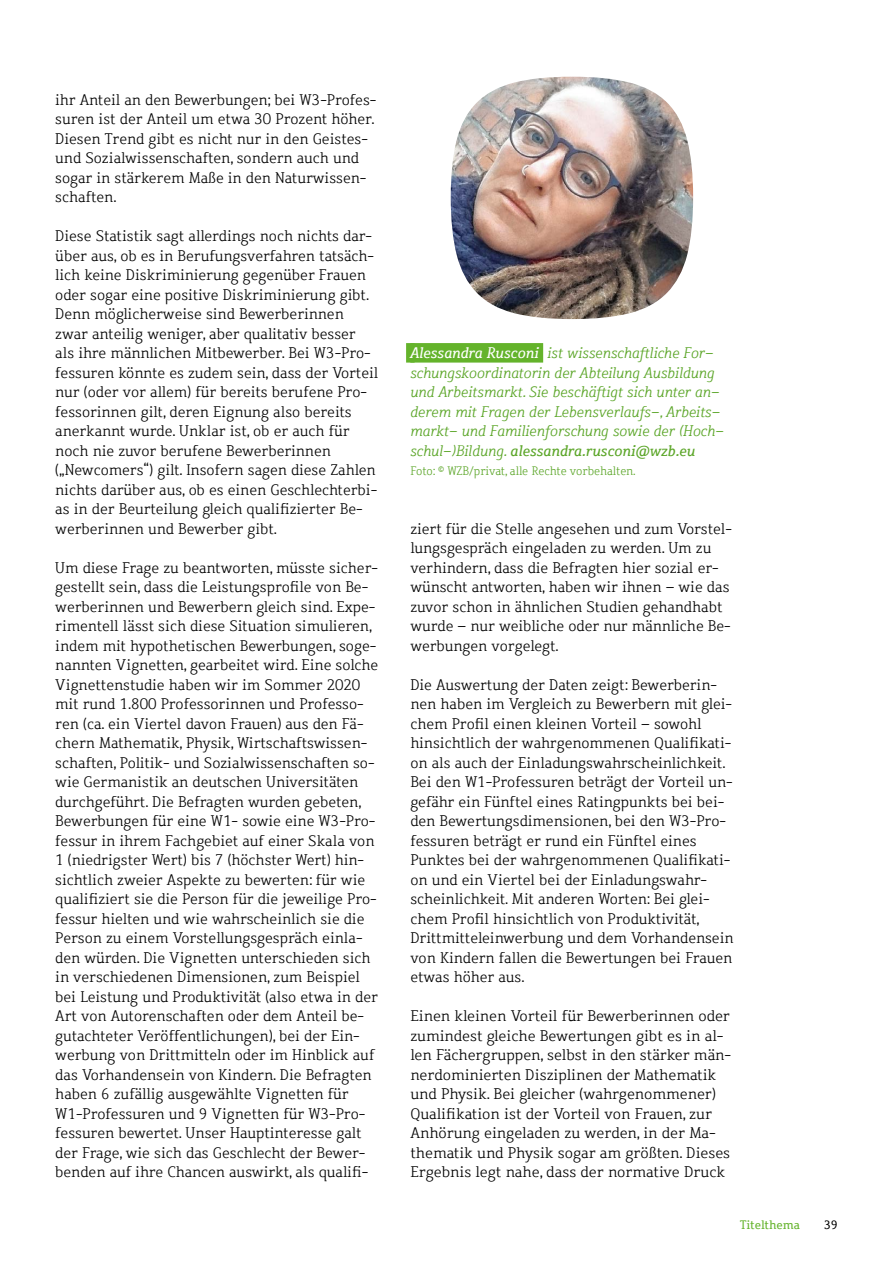
<style>
.page{position:relative;width:893px;height:1263px;background:#fff}
.page>*{position:absolute;margin:0;border:0;box-sizing:border-box;transform-origin:0 0}
.t1{font:300 15px/19.5px "Dahrendorf";color:#000}
.t2{font:italic 300 15px/19.5px "Dahrendorf";color:#5ca629}
.t3{font:300 12px "Dahrendorf";letter-spacing:-.005em;color:#5ca629}
.t4{font:12px "Dahrendorf";color:#64b32b}
.t5{font:12px "Dahrendorf";color:#000}
.s1{font-weight:400;color:#fff}
.s2{font-weight:400}
</style>
<div class="page">
<div style="left:406px;top:343px;width:9px;height:20px;background:#64b32b"></div>
<div style="left:410px;top:343px;width:133px;height:20px;background:#64b32b"></div>
<img style="left:451px;top:77px;width:242px;height:242px">
<p class="t1" style="left:55px;top:90px;width:323px">ihr Anteil an den Bewerbungen; bei W3-Profes&shy;suren ist der Anteil um etwa 30 Prozent höher.<br>Diesen Trend gibt es nicht nur in den Geistes&shy;und Sozialwissenschaften, sondern auch und sogar in stärkerem Maße in den Naturwissen&shy;schaften.</p>
<p class="t1" style="left:55px;top:226px;width:325px">Diese Statistik sagt allerdings noch nichts dar&shy;über aus, ob es in Berufungsverfahren tatsäch&shy;lich keine Diskriminierung gegenüber Frauen oder sogar eine positive Diskriminierung gibt.<br>Denn möglicherweise sind Bewerberinnen zwar anteilig weniger, aber qualitativ besser<br>als ihre männlichen Mitbewerber. Bei W3-Pro&shy;fessuren könnte es zudem sein, dass der Vorteil nur (oder vor allem) für bereits berufene Pro&shy;fessorinnen gilt, deren Eignung also bereits anerkannt wurde. Unklar ist, ob er auch für noch nie zuvor berufene Bewerberinnen („Newcomers“) gilt. Insofern sagen diese Zahlen nichts darüber aus, ob es einen Geschlechterbi&shy;as in der Beurteilung gleich qualifizierter Be&shy;werberinnen und Bewerber gibt.</p>
<p class="t1" style="left:55px;top:558px;width:324px">Um diese Frage zu beantworten, müsste sicher&shy;gestellt sein, dass die Leistungsprofile von Be&shy;werberinnen und Bewerbern gleich sind. Expe&shy;rimentell lässt sich diese Situation simulieren, indem mit hypothetischen Bewerbungen, soge&shy;nannten Vignetten, gearbeitet wird. Eine solche Vignettenstudie haben wir im Sommer 2020 mit rund 1.800 Professorinnen und Professo&shy;ren (ca. ein Viertel davon Frauen) aus den Fä&shy;chern Mathematik, Physik, Wirtschaftswissen&shy;schaften, Politik- und Sozialwissenschaften so&shy;wie Germanistik an deutschen Universitäten durchgeführt. Die Befragten wurden gebeten, Bewerbungen für eine W1- sowie eine W3-Pro&shy;fessur in ihrem Fachgebiet auf einer Skala von 1 (niedrigster Wert) bis 7 (höchster Wert) hin&shy;sichtlich zweier Aspekte zu bewerten: für wie qualifiziert sie die Person für die jeweilige Pro&shy;fessur hielten und wie wahrscheinlich sie die Person zu einem Vorstellungsgespräch einla&shy;den würden. Die Vignetten unterschieden sich in verschiedenen Dimensionen, zum Beispiel bei Leistung und Produktivität (also etwa in der Art von Autorenschaften oder dem Anteil be&shy;gutachteter Veröffentlichungen), bei der Ein&shy;werbung von Drittmitteln oder im Hinblick auf das Vorhandensein von Kindern. Die Befragten haben 6 zufällig ausgewählte Vignetten für W1-Professuren und 9 Vignetten für W3-Pro&shy;fessuren bewertet. Unser Hauptinteresse galt der Frage, wie sich das Geschlecht der Bewer&shy;benden auf ihre Chancen auswirkt, als qualifi-</p>
<p class="t2" style="left:410px;top:343px;width:315px"><span class="s1">Alessandra Rusconi</span> ist wissenschaftliche For&shy;schungskoordinatorin der Abteilung Ausbildung und Arbeitsmarkt. Sie beschäftigt sich unter an&shy;derem mit Fragen der Lebensverlaufs-, Arbeits&shy;markt- und Familienforschung sowie der (Hoch&shy;schul-)Bildung. <span class="s2">alessandra.rusconi@wzb.eu</span></p>
<p class="t3" style="left:410px;top:463px;width:227px">Foto: © WZB/privat, alle Rechte vorbehalten.</p>
<p class="t1" style="left:410px;top:519px;width:323px">ziert für die Stelle angesehen und zum Vorstel&shy;lungsgespräch eingeladen zu werden. Um zu verhindern, dass die Befragten hier sozial er&shy;wünscht antworten, haben wir ihnen – wie das zuvor schon in ähnlichen Studien gehandhabt wurde – nur weibliche oder nur männliche Be&shy;werbungen vorgelegt.</p>
<p class="t1" style="left:410px;top:675px;width:325px">Die Auswertung der Daten zeigt: Bewerberin&shy;nen haben im Vergleich zu Bewerbern mit glei&shy;chem Profil einen kleinen Vorteil – sowohl hinsichtlich der wahrgenommenen Qualifikati&shy;on als auch der Einladungswahrscheinlichkeit.<br>Bei den W1-Professuren beträgt der Vorteil un&shy;gefähr ein Fünftel eines Ratingpunkts bei bei&shy;den Bewertungsdimensionen, bei den W3-Pro&shy;fessuren beträgt er rund ein Fünftel eines Punktes bei der wahrgenommenen Qualifikati&shy;on und ein Viertel bei der Einladungswahr&shy;scheinlichkeit. Mit anderen Worten: Bei glei&shy;chem Profil hinsichtlich von Produktivität, Drittmitteleinwerbung und dem Vorhandensein von Kindern fallen die Bewertungen bei Frauen etwas höher aus.</p>
<p class="t1" style="left:410px;top:1006px;width:322px">Einen kleinen Vorteil für Bewerberinnen oder zumindest gleiche Bewertungen gibt es in al&shy;len Fächergruppen, selbst in den stärker män&shy;nerdominierten Disziplinen der Mathematik und Physik. Bei gleicher (wahrgenommener)<br>Qualifikation ist der Vorteil von Frauen, zur Anhörung eingeladen zu werden, in der Ma&shy;thematik und Physik sogar am größten. Dieses Ergebnis legt nahe, dass der normative Druck</p>
<p class="t4" style="left:740px;top:1217px;width:61px">Titelthema</p>
<p class="t5" style="left:824px;top:1217px;width:15px">39</p>
</div>
